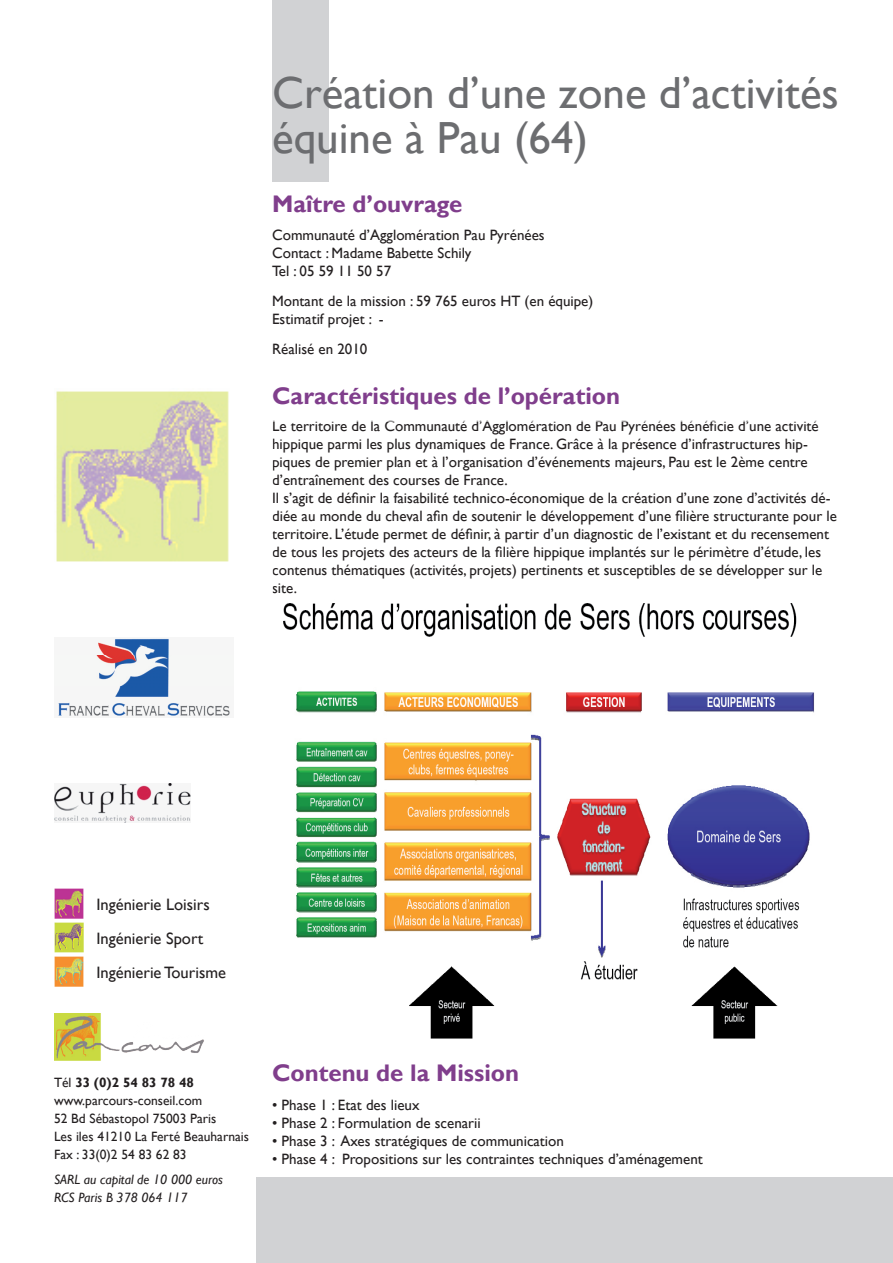
<style>
.page{position:relative;width:893px;height:1263px;background:#fff}
.page>*{position:absolute;margin:0;border:0;box-sizing:border-box;transform-origin:0 0}
.t1{font:45px/45px "Gill Sans";color:#6c6d70}
.t2{font:700 24px "Gill Sans";color:#803e8c}
.t3{font:16.5px/34px "Gill Sans";color:#231f20}
.t4{font:15px/18px "Gill Sans";color:#231f20}
.t5{font:13.5px/18px "Gill Sans";color:#231f20}
.t6{font:italic 13.5px/18px "Gill Sans";color:#231f20}
.s1{font-weight:700}
</style>
<div class="page">
<div style="left:272px;top:0;width:57px;height:182px;background:#d1d2d4"></div>
<div style="left:257px;top:1178px;width:636px;height:85px;background:#d1d2d4"></div>
<img style="left:56px;top:391px;width:173px;height:171px">
<img style="left:54px;top:889px;width:30px;height:29px">
<img style="left:54px;top:923px;width:29px;height:29px">
<img style="left:54px;top:957px;width:30px;height:29px">
<img style="left:54px;top:1014px;width:150px;height:47px">
<img style="left:55px;top:783px;width:135px;height:40px">
<img style="left:58px;top:638px;width:172px;height:79px">
<img style="left:283px;top:603px;width:531px;height:436px">
<h1 class="t1" style="left:272px;top:71px;width:568px">Création d’une zone d’activités équine à Pau (64)</h1>
<h2 class="t2" style="left:272px;top:190px;width:192px">Maître d’ouvrage</h2>
<p class="t4" style="left:272px;top:226px;width:274px">Communauté d’Agglomération Pau Pyrénées<br>Contact : Madame Babette Schily<br>Tel : 05 59 11 50 57</p>
<p class="t4" style="left:272px;top:292px;width:323px">Montant de la mission : 59 765 euros HT (en équipe)<br>Estimatif projet : -</p>
<p class="t4" style="left:272px;top:340px;width:97px">Réalisé en 2010</p>
<h2 class="t2" style="left:272px;top:381px;width:350px">Caractéristiques de l’opération</h2>
<p class="t4" style="left:272px;top:418px;width:566px">Le territoire de la Communauté d’Agglomération de Pau Pyrénées bénéficie d’une activité hippique parmi les plus dynamiques de France. Grâce à la présence d’infrastructures hip&shy;piques de premier plan et à l’organisation d’événements majeurs, Pau est le 2ème centre d’entraînement des courses de France.<br>Il s’agit de définir la faisabilité technico-économique de la création d’une zone d’activités dé&shy;diée au monde du cheval afin de soutenir le développement d’une filière structurante pour le territoire. L’étude permet de définir, à partir d’un diagnostic de l’existant et du recensement de tous les projets des acteurs de la filière hippique implantés sur le périmètre d’étude, les contenus thématiques (activités, projets) pertinents et susceptibles de se développer sur le site.</p>
<p class="t3" style="left:96px;top:887px;width:131px">Ingénierie Loisirs<br>Ingénierie Sport<br>Ingénierie Tourisme</p>
<p class="t5" style="left:54px;top:1074px;width:197px">Tél <span class="s1">33 (0)2 54 83 78 48 </span>www.parcours-conseil.com<br>52 Bd Sébastopol 75003 Paris<br>Les iles 41210 La Ferté Beauharnais<br>Fax : 33(0)2 54 83 62 83</p>
<p class="t6" style="left:54px;top:1171px;width:170px">SARL au capital de 10 000 euros<br>RCS Paris B 378 064 117</p>
<h2 class="t2" style="left:272px;top:1058px;width:248px">Contenu de la Mission</h2>
<p class="t4" style="left:272px;top:1096px;width:149px">• Phase 1 : Etat des lieux</p>
<p class="t4" style="left:272px;top:1114px;width:210px">• Phase 2 : Formulation de scenarii</p>
<p class="t4" style="left:272px;top:1132px;width:293px">• Phase 3 : Axes stratégiques de communication</p>
<p class="t4" style="left:272px;top:1150px;width:432px">• Phase 4 : Propositions sur les contraintes techniques d’aménagement</p>
</div>
